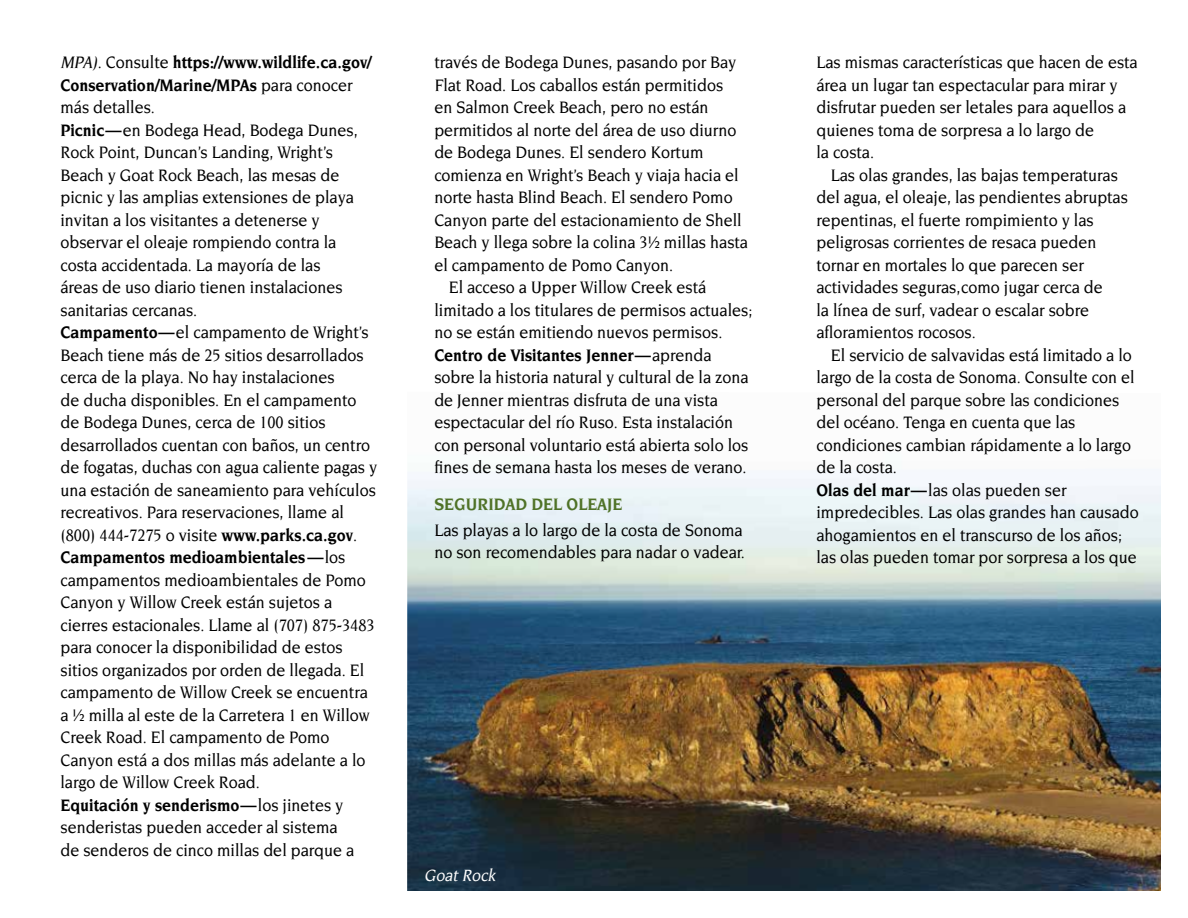
<style>
.page{position:relative;width:1188px;height:918px;background:#fff}
.page>*{position:absolute;margin:0;border:0;box-sizing:border-box;transform-origin:0 0}
.t1{font:500 18px/22.5px "Novarese";color:#000;scale:.9 1}
.t2{font:700 18px/22.5px "Novarese";color:#000;scale:.9 1}
.t3{font:700 18px "Novarese";color:#4f7227;scale:.9 1}
.t4{font:italic 500 17.7px "Novarese";color:#fff;scale:.9 1}
.s1{font-weight:500;font-style:italic}
.s2{font-weight:500}
.s3{font-weight:700}
</style>
<div class="page">
<img style="left:407px;top:477px;width:754px;height:414px">
<p class="t2" style="left:60px;top:51px;width:347px"><span class="s1">MPA)</span><span class="s2">. Consulte</span> https://www.wildlife.ca.gov/<br>Conservation/Marine/MPAs <span class="s2">para conocer más detalles.</span></p>
<p class="t1" style="left:60px;top:118px;width:332px"><span class="s3">Picnic—</span> en Bodega Head, Bodega Dunes, Rock Point, Duncan’s Landing, Wright’s Beach y Goat Rock Beach, las mesas de picnic y las amplias extensiones de playa invitan a los visitantes a detenerse y observar el oleaje rompiendo contra la costa accidentada. La mayoría de las áreas de uso diario tienen instalaciones sanitarias cercanas.</p>
<p class="t1" style="left:60px;top:321px;width:354px"><span class="s3">Campamento—</span> el campamento de Wright’s Beach tiene más de 25 sitios desarrollados cerca de la playa. No hay instalaciones<br>de ducha disponibles. En el campamento de Bodega Dunes, cerca de 100 sitios desarrollados cuentan con baños, un centro de fogatas, duchas con agua caliente pagas y una estación de saneamiento para vehículos recreativos. Para reservaciones, llame al (800) 444-7275 o visite <span class="s3">www.parks.ca.gov</span>.<br><span class="s3">Campamentos medioambientales —</span> los campamentos medioambientales de Pomo Canyon y Willow Creek están sujetos a cierres estacionales. Llame al (707) 875-3483 para conocer la disponibilidad de estos sitios organizados por orden de llegada. El campamento de Willow Creek se encuentra a ½ milla al este de la Carretera 1 en Willow Creek Road. El campamento de Pomo Canyon está a dos millas más adelante a lo largo de Willow Creek Road.</p>
<p class="t1" style="left:60px;top:793px;width:328px"><span class="s3">Equitación y senderismo—</span> los jinetes y senderistas pueden acceder al sistema de senderos de cinco millas del parque a</p>
<p class="t1" style="left:434px;top:51px;width:350px">través de Bodega Dunes, pasando por Bay Flat Road. Los caballos están permitidos<br>en Salmon Creek Beach, pero no están permitidos al norte del área de uso diurno de Bodega Dunes. El sendero Kortum comienza en Wright’s Beach y viaja hacia el norte hasta Blind Beach. El sendero Pomo Canyon parte del estacionamiento de Shell Beach y llega sobre la colina 3½ millas hasta el campamento de Pomo Canyon.</p>
<p class="t1" style="left:434px;top:276px;width:355px;text-indent:14px">El acceso a Upper Willow Creek está limitado a los titulares de permisos actuales; no se están emitiendo nuevos permisos.<br><span class="s3">Centro de Visitantes Jenner—</span> aprenda sobre la historia natural y cultural de la zona de Jenner mientras disfruta de una vista espectacular del río Ruso. Esta instalación con personal voluntario está abierta solo los fines de semana hasta los meses de verano.</p>
<h2 class="t3" style="left:434px;top:494px;width:210px">SEGURIDAD DEL OLEAJE</h2>
<p class="t1" style="left:434px;top:519px;width:347px">Las playas a lo largo de la costa de Sonoma no son recomendables para nadar o vadear.</p>
<p class="t4" style="left:424px;top:866px;width:84px">GoatRock</p>
<p class="t1" style="left:816px;top:51px;width:358px">Las mismas características que hacen de esta área un lugar tan espectacular para mirar y disfrutar pueden ser letales para aquellos a quienes toma de sorpresa a lo largo de<br>la costa.</p>
<p class="t1" style="left:816px;top:163px;width:348px;text-indent:14px">Las olas grandes, las bajas temperaturas del agua, el oleaje, las pendientes abruptas repentinas, el fuerte rompimiento y las peligrosas corrientes de resaca pueden tornar en mortales lo que parecen ser actividades seguras, como jugar cerca de<br>la línea de surf, vadear o escalar sobre afloramientos rocosos.</p>
<p class="t1" style="left:816px;top:343px;width:355px;text-indent:14px">El servicio de salvavidas está limitado a lo largo de la costa de Sonoma. Consulte con el personal del parque sobre las condiciones del océano. Tenga en cuenta que las condiciones cambian rápidamente a lo largo de la costa.</p>
<p class="t1" style="left:816px;top:478px;width:360px"><span class="s3">Olas del mar—</span> las olas pueden ser impredecibles. Las olas grandes han causado ahogamientos en el transcurso de los años; las olas pueden tomar por sorpresa a los que</p>
</div>
